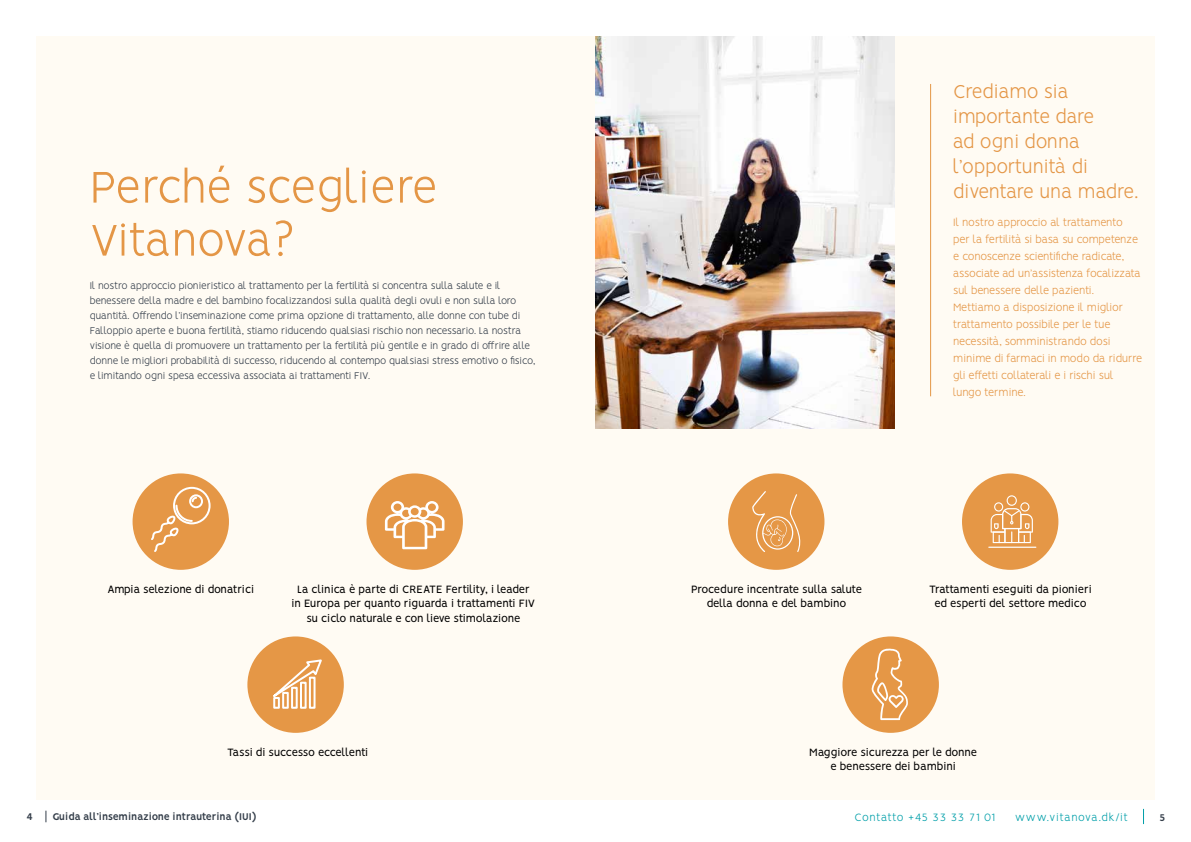
<style>
.page{position:relative;width:1191px;height:842px;background:#fff}
.page>*{position:absolute;margin:0;border:0;box-sizing:border-box;transform-origin:0 0}
.t1{font:300 50px/53px "Vision";letter-spacing:-.02em;color:#e49646}
.t2{font:300 21px/25px "Vision";letter-spacing:-.005em;color:#e49646}
.t3{font:300 12px/17px "Vision";letter-spacing:-.03em;color:#e49646}
.t4{font:12px/14.4px "Vision";letter-spacing:-.02em;color:#000;text-align:center}
.t5{font:12px/14.4px "Vision";color:#000;text-align:center}
.t6{font:300 12px "Vision";letter-spacing:.05em;color:#009fa9}
.t7{font:300 12px "Vision";letter-spacing:.07em;color:#009fa9}
.t8{font:300 11px/15px "Vision";letter-spacing:-.03em;color:#333d49}
.t9{font:700 11px "Vision";color:#333d49}
</style>
<div class="page">
<svg style="left:1143px;top:809px;width:1px;height:15px"></svg>
<div style="left:36px;top:36px;width:1119px;height:764px;background:#fffbf3"></div>
<hr style="left:930px;top:84px;width:1px;height:312px;background:#e49646">
<img style="left:595px;top:36px;width:299px;height:392px">
<div style="left:728px;top:473px;width:96px;height:97px;background:#e59746;border-radius:50%"></div>
<div style="left:962px;top:473px;width:96px;height:97px;background:#e59746;border-radius:50%"></div>
<div style="left:133px;top:473px;width:96px;height:97px;background:#e59746;border-radius:50%"></div>
<svg style="left:151px;top:486px;width:60px;height:66px"></svg>
<div style="left:366px;top:473px;width:97px;height:97px;background:#e59746;border-radius:50%"></div>
<svg style="left:385px;top:501px;width:59px;height:48px"></svg>
<svg style="left:752px;top:491px;width:49px;height:61px"></svg>
<hr style="left:988px;top:547px;width:48px;height:1px;background:#fff">
<svg style="left:990px;top:495px;width:43px;height:48px"></svg>
<div style="left:842px;top:636px;width:97px;height:97px;background:#e59746;border-radius:50%"></div>
<div style="left:247px;top:636px;width:97px;height:97px;background:#e59746;border-radius:50%"></div>
<svg style="left:254px;top:658px;width:68px;height:53px"></svg>
<svg style="left:871px;top:648px;width:37px;height:72px"></svg>
<h1 class="t1" style="left:90px;top:165px;width:349px">Perché scegliere<br>Vitanova?</h1>
<p class="t8" style="left:90px;top:279px;width:447px">Il nostro approccio pionieristico al trattamento per la fertilità si concentra sulla salute e il benessere della madre e del bambino focalizzandosi sulla qualità degli ovuli e non sulla loro quantità. Offrendo l’inseminazione come prima opzione di trattamento, alle donne con tube di Falloppio aperte e buona fertilità, stiamo riducendo qualsiasi rischio non necessario. La nostra visione è quella di promuovere un trattamento per la fertilità più gentile e in grado di offrire alle donne le migliori probabilità di successo, riducendo al contempo qualsiasi stress emotivo o fisico, e limitando ogni spesa eccessiva associata ai trattamenti FIV.</p>
<h2 class="t2" style="left:953px;top:81px;width:187px">Crediamo sia importante dare<br>ad ogni donna l’opportunità di diventare una madre.</h2>
<p class="t3" style="left:953px;top:215px;width:190px">Il nostro approccio al trattamento per la fertilità si basa su competenze e conoscenze scientifiche radicate, associate ad un’assistenza focalizzata sul benessere delle pazienti.<br>Mettiamo a disposizione il miglior trattamento possibile per le tue necessità, somministrando dosi minime di farmaci in modo da ridurre gli effetti collaterali e i rischi sul lungo termine.</p>
<p class="t5" style="left:107px;top:583px;width:148px">Ampia selezione di donatrici</p>
<p class="t5" style="left:291px;top:583px;width:245px">La clinica è parte di CREATE Fertility, i leader in Europa per quanto riguarda i trattamenti FIV su ciclo naturale e con lieve stimolazione</p>
<p class="t4" style="left:691px;top:583px;width:172px">Procedure incentrate sulla salute della donna e del bambino</p>
<p class="t4" style="left:929px;top:583px;width:164px">Trattamenti eseguiti da pionieri ed esperti del settore medico</p>
<p class="t4" style="left:227px;top:746px;width:143px">Tassi di successo eccellenti</p>
<p class="t4" style="left:809px;top:746px;width:169px">Maggiore sicurezza per le donne e benessere dei bambini</p>
<p class="t9" style="left:26px;top:810px;width:8px">4</p>
<p class="t9" style="left:52px;top:810px;width:205px">Guida all’inseminazione intrauterina (IUI)</p>
<p class="t6" style="left:854px;top:810px;width:142px">Contatto +45 33 33 71 01</p>
<p class="t7" style="left:1015px;top:810px;width:114px">www.vitanova.dk/it</p>
<p class="t9" style="left:1159px;top:811px;width:7px">5</p>
</div>
